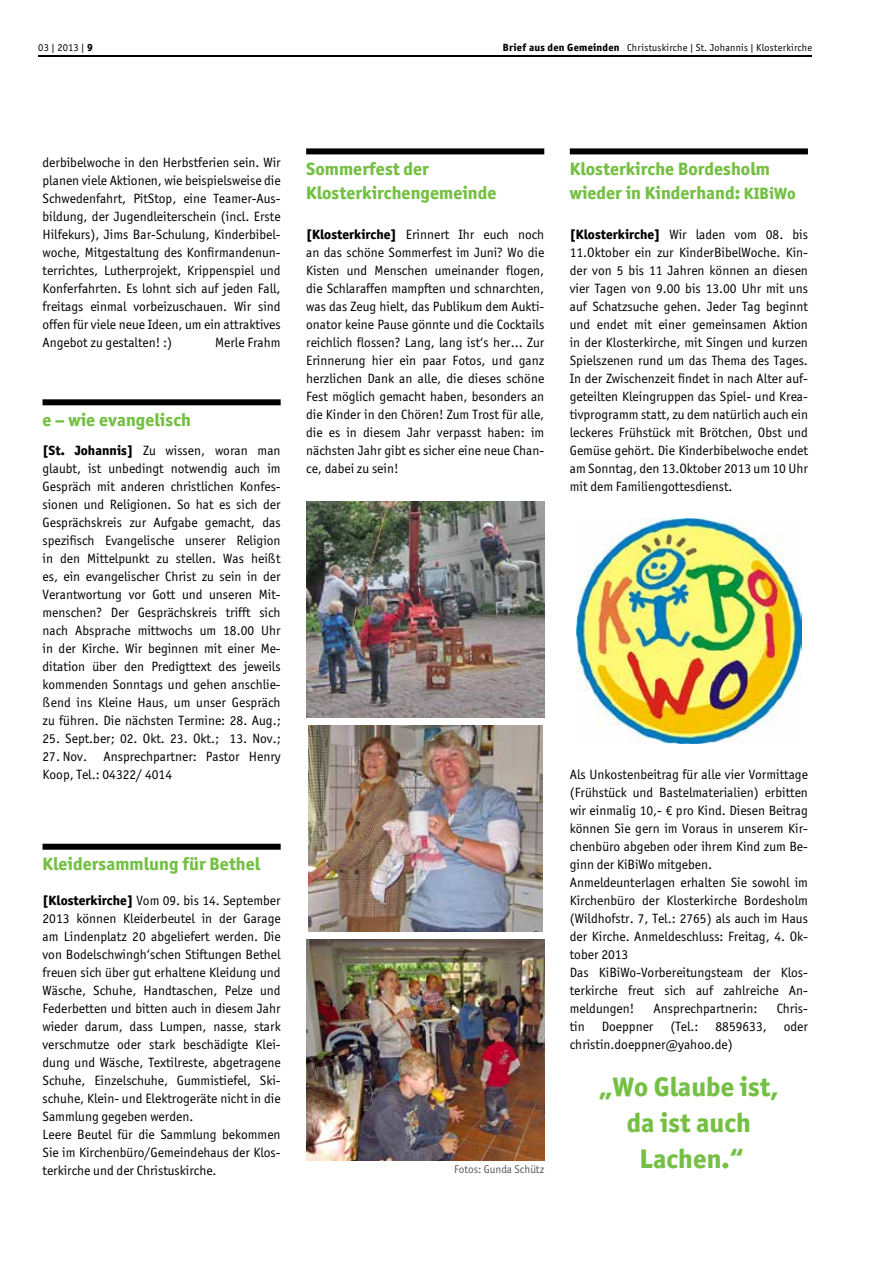
<style>
.page{position:relative;width:893px;height:1263px;background:#fff}
.page>*{position:absolute;margin:0;border:0;box-sizing:border-box;transform-origin:0 0}
.t1{font:800 27px/36px "Officina San ITC";color:#75c044;text-align:center}
.t2{font:800 18px/24px "Officina San ITC";color:#75c044}
.t3{font:13.5px/18px "Officina San ITC";color:#000;text-align:justify}
.t4{font:11.25px "Officina San ITC";color:#58595b}
.t5{font:10.5px "Officina San ITC";letter-spacing:.015em;color:#000}
.t6{font:10.2px "Officina San ITC";letter-spacing:.02em;color:#000}
.s1{font-weight:800}
.s2{font-weight:800;font-size:10.5px}
.s3{font-size:16.5px}
</style>
<div class="page">
<hr style="left:38px;top:55px;width:774px;height:2px;background:#000">
<div style="left:306px;top:148px;width:238px;height:6px;background:#000"></div>
<div style="left:43px;top:844px;width:238px;height:6px;background:#000"></div>
<img style="left:306px;top:502px;width:238px;height:215px">
<img style="left:306px;top:940px;width:238px;height:221px">
<div style="left:43px;top:399px;width:238px;height:6px;background:#000"></div>
<div style="left:570px;top:148px;width:238px;height:6px;background:#000"></div>
<img style="left:576px;top:518px;width:226px;height:225px">
<img style="left:308px;top:725px;width:234px;height:206px">
<p class="t5" style="left:38px;top:41px;width:56px">03 | 2013 | <span class="s1">9</span></p>
<p class="t6" style="left:503px;top:41px;width:311px"><span class="s2">Brief aus den Gemeinden</span> Christuskirche | St. Johannis | Klosterkirche</p>
<p class="t3" style="left:43px;top:153px;width:240px">derbibelwoche in den Herbstferien sein. Wir planen viele Aktionen, wie beispielsweise die Schwedenfahrt, PitStop, eine Teamer-Aus&shy;bildung, der Jugendleiterschein (incl. Erste Hilfekurs), Jims Bar-Schulung, Kinderbibel&shy;woche, Mitgestaltung des Konfirmandenun&shy;terrichtes, Lutherprojekt, Krippenspiel und Konferfahrten. Es lohnt sich auf jeden Fall, freitags einmal vorbeizuschauen. Wir sind offen für viele neue Ideen, um ein attraktives Angebot zu gestalten! :)</p>
<p class="t3" style="left:215px;top:333px;width:67px">Merle Frahm</p>
<h2 class="t2" style="left:43px;top:407px;width:150px">e – wie evangelisch</h2>
<p class="t3" style="left:43px;top:441px;width:240px"><span class="s1">[St. Johannis]</span> Zu wissen, woran man glaubt, ist unbedingt notwendig auch im Gespräch mit anderen christlichen Konfes&shy;sionen und Religionen. So hat es sich der Gesprächskreis zur Aufgabe gemacht, das spezifisch Evangelische unserer Religion in den Mittelpunkt zu stellen. Was heißt es, ein evangelischer Christ zu sein in der Verantwortung vor Gott und unseren Mit&shy;menschen? Der Gesprächskreis trifft sich nach Absprache mittwochs um 18.00 Uhr in der Kirche. Wir beginnen mit einer Me&shy;ditation über den Predigttext des jeweils kommenden Sonntags und gehen anschlie&shy;ßend ins Kleine Haus, um unser Gespräch zu führen. Die nächsten Termine: 28. Aug.;</p>
<p class="t3" style="left:43px;top:729px;width:240px">25. Sept.ber; 02. Okt. 23. Okt.; 13. Nov.;</p>
<p class="t3" style="left:43px;top:747px;width:240px">27. Nov. Ansprechpartner: Pastor Henry<br>Koop, Tel.: 04322/ 4014</p>
<h2 class="t2" style="left:43px;top:852px;width:219px">Kleidersammlung für Bethel</h2>
<p class="t3" style="left:43px;top:891px;width:240px;text-align:left"><span class="s1">[Klosterkirche]</span> Vom 09. bis 14. September 2013 können Kleiderbeutel in der Garage am Lindenplatz 20 abgeliefert werden. Die von Bodelschwingh‘schen Stiftungen Bethel freuen sich über gut erhaltene Kleidung und Wäsche, Schuhe, Handtaschen, Pelze und Federbetten und bitten auch in diesem Jahr wieder darum, dass Lumpen, nasse, stark verschmutze oder stark beschädigte Klei&shy;dung und Wäsche, Textilreste, abgetragene Schuhe, Einzelschuhe, Gummistiefel, Ski&shy;schuhe, Klein- und Elektrogeräte nicht in die Sammlung gegeben werden.<br>Leere Beutel für die Sammlung bekommen Sie im Kirchenbüro/Gemeindehaus der Klos&shy;terkirche und der Christuskirche.</p>
<h2 class="t2" style="left:306px;top:157px;width:192px">Sommerfest der<br>Klosterkirchengemeinde</h2>
<p class="t3" style="left:306px;top:225px;width:240px"><span class="s1">[Klosterkirche]</span> Erinnert Ihr euch noch an das schöne Sommerfest im Juni? Wo die Kisten und Menschen umeinander flogen, die Schlaraffen mampften und schnarchten, was das Zeug hielt, das Publikum dem Aukti&shy;onator keine Pause gönnte und die Cocktails reichlich flossen? Lang, lang ist‘s her... Zur Erinnerung hier ein paar Fotos, und ganz herzlichen Dank an alle, die dieses schöne Fest möglich gemacht haben, besonders an die Kinder in den Chören! Zum Trost für alle, die es in diesem Jahr verpasst haben: im nächsten Jahr gibt es sicher eine neue Chan&shy;ce, dabei zu sein!</p>
<h2 class="t2" style="left:570px;top:157px;width:227px">Klosterkirche Bordesholm wieder in Kinderhand: <span class="s3">KIBiWo</span></h2>
<p class="t3" style="left:570px;top:225px;width:240px"><span class="s1">[Klosterkirche]</span> Wir laden vom 08. bis 11.Oktober ein zur KinderBibelWoche. Kin&shy;der von 5 bis 11 Jahren können an diesen vier Tagen von 9.00 bis 13.00 Uhr mit uns auf Schatzsuche gehen. Jeder Tag beginnt und endet mit einer gemeinsamen Aktion in der Klosterkirche, mit Singen und kurzen Spielszenen rund um das Thema des Tages.<br>In der Zwischenzeit findet in nach Alter auf&shy;geteilten Kleingruppen das Spiel- und Krea&shy;tivprogramm statt, zu dem natürlich auch ein leckeres Frühstück mit Brötchen, Obst und Gemüse gehört. Die Kinderbibelwoche endet am Sonntag, den 13.Oktober 2013 um 10 Uhr mit dem Familiengottesdienst.</p>
<p class="t4" style="left:454px;top:1163px;width:92px">Fotos: Gunda Schütz</p>
<p class="t3" style="left:570px;top:765px;width:240px;text-align:left">Als Unkostenbeitrag für alle vier Vormittage (Frühstück und Bastelmaterialien) erbitten wir einmalig 10,- € pro Kind. Diesen Beitrag können Sie gern im Voraus in unserem Kir&shy;chenbüro abgeben oder ihrem Kind zum Be&shy;ginn der KiBiWo mitgeben.<br>Anmeldeunterlagen erhalten Sie sowohl im Kirchenbüro der Klosterkirche Bordesholm (Wildhofstr. 7, Tel.: 2765) als auch im Haus der Kirche. Anmeldeschluss: Freitag, 4. Ok&shy;tober 2013<br>Das KiBiWo-Vorbereitungsteam der Klos&shy;terkirche freut sich auf zahlreiche An&shy;meldungen!</p>
<p class="t3" style="left:654px;top:999px;width:105px">Ansprechpartnerin:</p>
<p class="t3" style="left:777px;top:999px;width:33px">Chris-</p>
<p class="t3" style="left:570px;top:1017px;width:16px">tin</p>
<p class="t3" style="left:602px;top:1017px;width:53px">Doeppner</p>
<p class="t3" style="left:670px;top:1017px;width:30px">(Tel.:</p>
<p class="t3" style="left:715px;top:1017px;width:53px">8859633,</p>
<p class="t3" style="left:784px;top:1017px;width:26px">oder</p>
<p class="t3" style="left:570px;top:1035px;width:164px">christin.doeppner@yahoo.de)</p>
<h1 class="t1" style="left:599px;top:1069px;width:181px">„Wo Glaube ist, da ist auch</h1>
<h1 class="t1" style="left:640px;top:1141px;width:105px">Lachen.“</h1>
</div>
